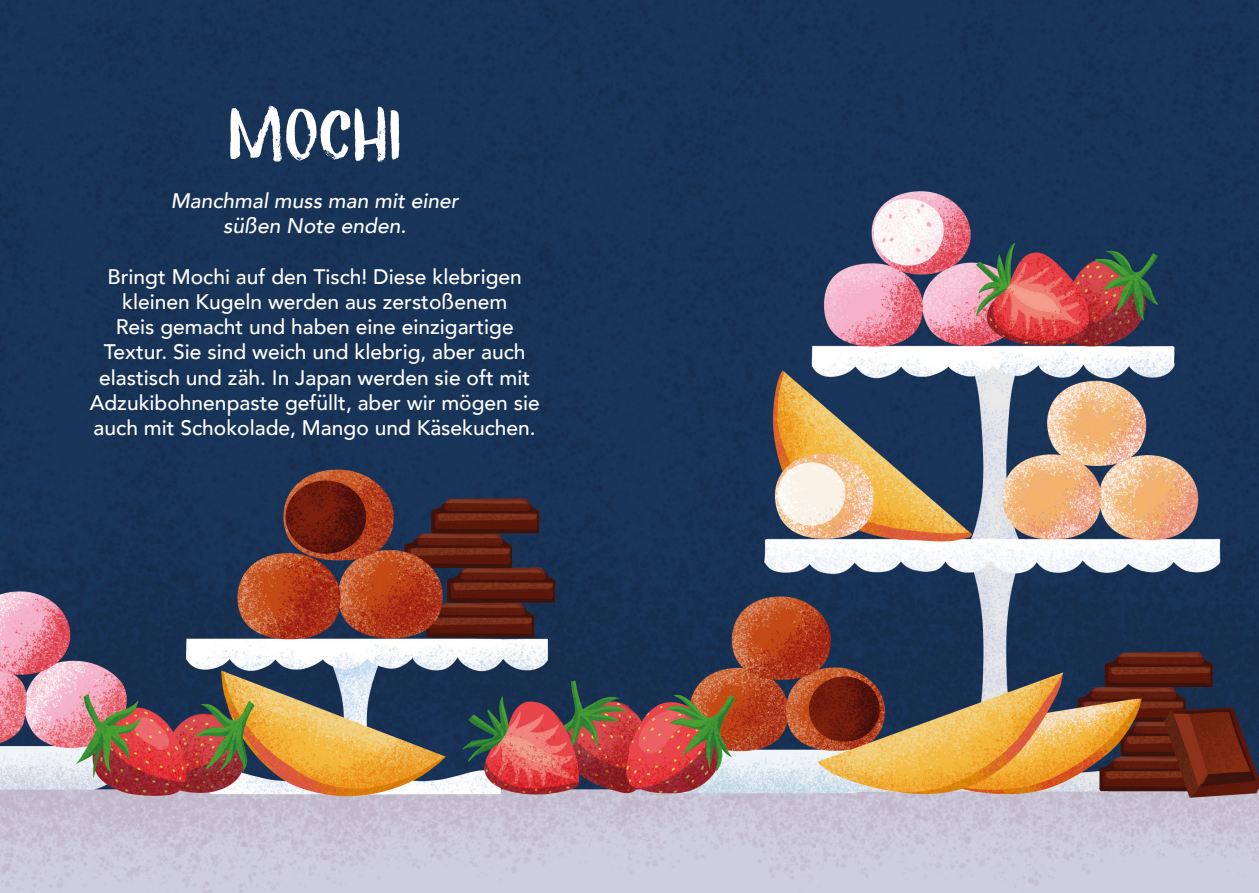
<style>
.page{position:relative;width:1259px;height:893px;background:#fff}
.page>*{position:absolute;margin:0;border:0;box-sizing:border-box;transform-origin:0 0}
.t1{font:75px "Senko Hanabi DEMO";color:#fff}
.t2{font:500 21px/25.2px "Avenir";color:#fff;text-align:center}
.t3{font:italic 500 21px/25.2px "Avenir";color:#fff;text-align:center}
</style>
<div class="page">
<img style="left:0;top:0;width:1259px;height:893px">
<h1 class="t1" style="left:228px;top:94px;width:175px">MOCHI</h1>
<p class="t3" style="left:171px;top:189px;width:289px">Manchmal muss man mit einer süßen Note enden.</p>
<p class="t2" style="left:90px;top:263px;width:452px">Bringt Mochi auf den Tisch! Diese klebrigen kleinen Kugeln werden aus zerstoßenem<br>Reis gemacht und haben eine einzigartige Textur. Sie sind weich und klebrig, aber auch elastisch und zäh. In Japan werden sie oft mit Adzukibohnenpaste gefüllt, aber wir mögen sie auch mit Schokolade, Mango und Käsekuchen.</p>
</div>
